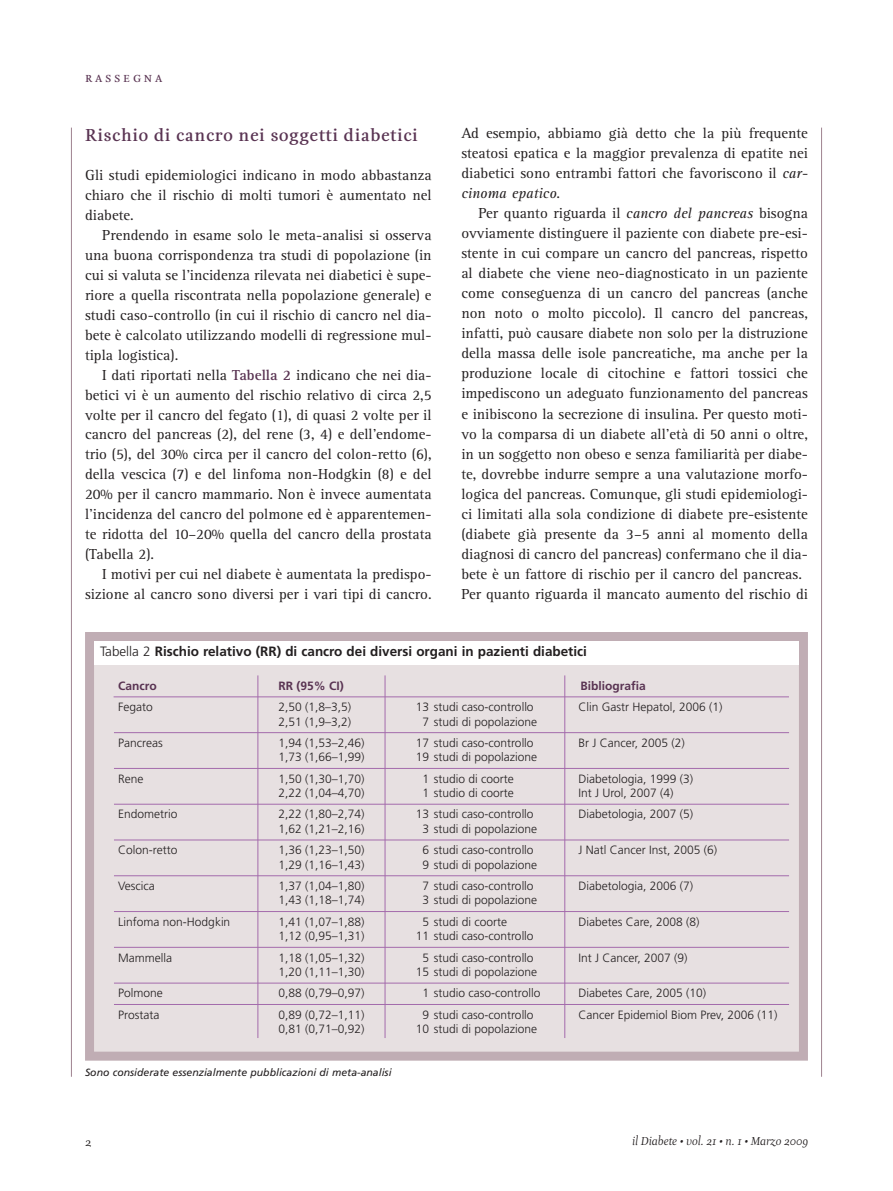
<style>
.page{position:relative;width:893px;height:1191px;background:#fff}
.page>*{position:absolute;margin:0;border:0;box-sizing:border-box;transform-origin:0 0}
.t1{font:700 18px "Esta";letter-spacing:.055em;color:#593352}
.t2{font:15px/20.1px "Rotis Serif";color:#231f20;text-align:justify}
.t3{font:15px "Esta Small Caps";letter-spacing:.185em;color:#593352}
.t4{font:700 13.5px "Frutiger";color:#231f20}
.t5{font:300 12px/14.4px "Frutiger";color:#231f20}
.t6{font:italic 12px "Esta";color:#231f20}
.t7{font:700 12px "Frutiger";color:#593352}
.t8{font:12px "Esta";color:#231f20}
.t9{font:italic 10.5px "Frutiger";color:#231f20}
.s1{font-weight:700;color:#593352}
.s2{font-style:italic}
.s3{font-weight:300}
</style>
<div class="page">
<hr style="left:821px;top:128px;width:1px;height:948px;background:#9f8390">
<hr style="left:71px;top:128px;width:1px;height:948px;background:#9f8390">
<div style="left:94px;top:641px;width:705px;height:410px;background:#e7e0e1"></div>
<hr style="left:114px;top:696px;width:675px;height:1px;background:#a46bac">
<hr style="left:258px;top:675px;width:1px;height:363px;background:#a46bac">
<hr style="left:564px;top:675px;width:1px;height:363px;background:#a46bac">
<hr style="left:385px;top:675px;width:1px;height:363px;background:#a46bac">
<hr style="left:114px;top:732px;width:675px;height:1px;background:#a46bac">
<hr style="left:114px;top:768px;width:675px;height:1px;background:#a46bac">
<hr style="left:114px;top:804px;width:675px;height:1px;background:#a46bac">
<hr style="left:114px;top:839px;width:675px;height:1px;background:#a46bac">
<hr style="left:114px;top:875px;width:675px;height:1px;background:#a46bac">
<hr style="left:114px;top:911px;width:675px;height:1px;background:#a46bac">
<hr style="left:114px;top:947px;width:675px;height:1px;background:#a46bac">
<hr style="left:114px;top:982px;width:675px;height:1px;background:#a46bac">
<hr style="left:114px;top:1004px;width:675px;height:1px;background:#a46bac">
<div style="left:85px;top:632px;width:723px;height:428px;border:9px solid #c0adb4"></div>
<div style="left:94px;top:641px;width:705px;height:23px;background:#fff"></div>
<p class="t3" style="left:85px;top:68px;width:79px">rassegna</p>
<p class="t1" style="left:85px;top:124px;width:334px">Rischio di cancro nei soggetti diabetici</p>
<p class="t2" style="left:85px;top:167px;width:348px">Gli studi epidemiologici indicano in modo abbastanza chiaro che il rischio di molti tumori è aumentato nel diabete.</p>
<p class="t2" style="left:85px;top:227px;width:348px;text-indent:17px">Prendendo in esame solo le meta-analisi si osserva una buona corrispondenza tra studi di popolazione (in cui si valuta se l’incidenza rilevata nei diabetici è supe&shy;riore a quella riscontrata nella popolazione generale) e studi caso-controllo (in cui il rischio di cancro nel dia&shy;bete è calcolato utilizzando modelli di regressione mul&shy;tipla logistica).</p>
<p class="t2" style="left:85px;top:366px;width:348px;text-indent:17px">I dati riportati nella <span class="s1">Tabella 2</span> indicano che nei dia&shy;betici vi è un aumento del rischio relativo di circa 2,5 volte per il cancro del fegato (1), di quasi 2 volte per il cancro del pancreas (2), del rene (3, 4) e dell’endome&shy;trio (5), del 30% circa per il cancro del colon-retto (6), della vescica (7) e del linfoma non-Hodgkin (8) e del 20% per il cancro mammario. Non è invece aumentata l’incidenza del cancro del polmone ed è apparentemen&shy;te ridotta del 10–20% quella del cancro della prostata (Tabella 2).</p>
<p class="t2" style="left:85px;top:565px;width:348px;text-align:right">I motivi per cui nel diabete è aumentata la predispo&shy;sizione al cancro sono diversi per i vari tipi di cancro.</p>
<p class="t2" style="left:461px;top:125px;width:348px">Ad esempio, abbiamo già detto che la più frequente steatosi epatica e la maggior prevalenza di epatite nei diabetici sono entrambi fattori che favoriscono il <span class="s2">car&shy;cinoma epatico</span>.</p>
<p class="t2" style="left:461px;top:205px;width:348px;text-align:left;text-indent:17px">Per quanto riguarda il <span class="s2">cancro del pancreas</span> bisogna ovviamente distinguere il paziente con diabete pre-esi&shy;stente in cui compare un cancro del pancreas, rispetto al diabete che viene neo-diagnosticato in un paziente come conseguenza di un cancro del pancreas (anche non noto o molto piccolo). Il cancro del pancreas, infatti, può causare diabete non solo per la distruzione della massa delle isole pancreatiche, ma anche per la produzione locale di citochine e fattori tossici che impediscono un adeguato funzionamento del pancreas e inibiscono la secrezione di insulina. Per questo moti&shy;vo la comparsa di un diabete all’età di 50 anni o oltre, in un soggetto non obeso e senza familiarità per diabe&shy;te, dovrebbe indurre sempre a una valutazione morfo&shy;logica del pancreas. Comunque, gli studi epidemiologi&shy;ci limitati alla sola condizione di diabete pre-esistente (diabete già presente da 3–5 anni al momento della diagnosi di cancro del pancreas) confermano che il dia&shy;bete è un fattore di rischio per il cancro del pancreas.<br>Per quanto riguarda il mancato aumento del rischio di</p>
<p class="t4" style="left:100px;top:646px;width:488px"><span class="s3">Tabella 2</span> Rischio relativo (RR) di cancro dei diversi organi in pazienti diabetici</p>
<p class="t7" style="left:118px;top:681px;width:40px">Cancro</p>
<p class="t7" style="left:278px;top:681px;width:67px">RR (95% CI)</p>
<p class="t5" style="left:118px;top:700px;width:36px">Fegato</p>
<p class="t5" style="left:118px;top:736px;width:46px">Pancreas</p>
<p class="t5" style="left:118px;top:772px;width:27px">Rene</p>
<p class="t5" style="left:118px;top:808px;width:61px">Endometrio</p>
<p class="t5" style="left:118px;top:843px;width:61px">Colon-retto</p>
<p class="t5" style="left:118px;top:879px;width:38px">Vescica</p>
<p class="t5" style="left:118px;top:915px;width:114px">Linfoma non-Hodgkin</p>
<p class="t5" style="left:118px;top:951px;width:55px">Mammella</p>
<p class="t5" style="left:118px;top:983px;width:46px;line-height:21.3px">Polmone<br>Prostata</p>
<p class="t5" style="left:278px;top:700px;width:74px">2,50 (1,8–3,5)<br>2,51 (1,9–3,2)</p>
<p class="t5" style="left:278px;top:736px;width:88px">1,94 (1,53–2,46)<br>1,73 (1,66–1,99)</p>
<p class="t5" style="left:278px;top:772px;width:88px">1,50 (1,30–1,70)<br>2,22 (1,04–4,70)</p>
<p class="t5" style="left:278px;top:808px;width:88px">2,22 (1,80–2,74)<br>1,62 (1,21–2,16)</p>
<p class="t5" style="left:278px;top:843px;width:88px">1,36 (1,23–1,50)<br>1,29 (1,16–1,43)</p>
<p class="t5" style="left:278px;top:879px;width:88px">1,37 (1,04–1,80)<br>1,43 (1,18–1,74)</p>
<p class="t5" style="left:278px;top:915px;width:88px">1,41 (1,07–1,88)<br>1,12 (0,95–1,31)</p>
<p class="t5" style="left:278px;top:951px;width:88px">1,18 (1,05–1,32)<br>1,20 (1,11–1,30)</p>
<p class="t5" style="left:278px;top:983px;width:88px;line-height:21.3px">0,88 (0,79–0,97)<br>0,89 (0,72–1,11)</p>
<p class="t5" style="left:278px;top:1022px;width:88px">0,81 (0,71–0,92)</p>
<p class="t9" style="left:85px;top:1068px;width:308px">Sono considerate essenzialmente pubblicazioni di meta-analisi</p>
<p class="t5" style="left:416px;top:700px;width:123px;text-align:center">13 studi caso-controllo<br>7 studi di popolazione</p>
<p class="t5" style="left:416px;top:736px;width:123px">17 studi caso-controllo<br>19 studi di popolazione</p>
<p class="t5" style="left:422px;top:772px;width:93px">1 studio di coorte<br>1 studio di coorte</p>
<p class="t5" style="left:416px;top:808px;width:123px;text-align:center">13 studi caso-controllo<br>3 studi di popolazione</p>
<p class="t5" style="left:422px;top:844px;width:116px">6 studi caso-controllo<br>9 studi di popolazione</p>
<p class="t5" style="left:422px;top:879px;width:116px">7 studi caso-controllo<br>3 studi di popolazione</p>
<p class="t5" style="left:416px;top:915px;width:119px;text-indent:7px">5 studi di coorte<br>11 studi caso-controllo</p>
<p class="t5" style="left:416px;top:951px;width:123px;text-align:center">5 studi caso-controllo<br>15 studi di popolazione</p>
<p class="t5" style="left:416px;top:1008px;width:123px;text-align:center">9 studi caso-controllo<br>10 studi di popolazione</p>
<p class="t5" style="left:422px;top:987px;width:119px">1 studio caso-controllo</p>
<p class="t7" style="left:580px;top:681px;width:67px">Bibliografia</p>
<p class="t5" style="left:578px;top:700px;width:146px">Clin Gastr Hepatol, 2006 (1)</p>
<p class="t5" style="left:578px;top:736px;width:108px">Br J Cancer, 2005 (2)</p>
<p class="t5" style="left:578px;top:772px;width:116px">Diabetologia, 1999 (3)<br>Int J Urol, 2007 (4)</p>
<p class="t5" style="left:578px;top:808px;width:116px">Diabetologia, 2007 (5)</p>
<p class="t5" style="left:578px;top:844px;width:140px">J Natl Cancer Inst, 2005 (6)</p>
<p class="t5" style="left:578px;top:879px;width:116px">Diabetologia, 2006 (7)</p>
<p class="t5" style="left:578px;top:915px;width:123px">Diabetes Care, 2008 (8)</p>
<p class="t5" style="left:578px;top:951px;width:110px">Int J Cancer, 2007 (9)</p>
<p class="t5" style="left:578px;top:983px;width:200px;line-height:21.3px">Diabetes Care, 2005 (10)<br>Cancer Epidemiol Biom Prev, 2006 (11)</p>
<p class="t8" style="left:85px;top:1135px;width:8px">2</p>
<p class="t6" style="left:632px;top:1133px;width:178px">il Diabete • vol. 21 • n. 1 • Marzo 2009</p>
</div>
